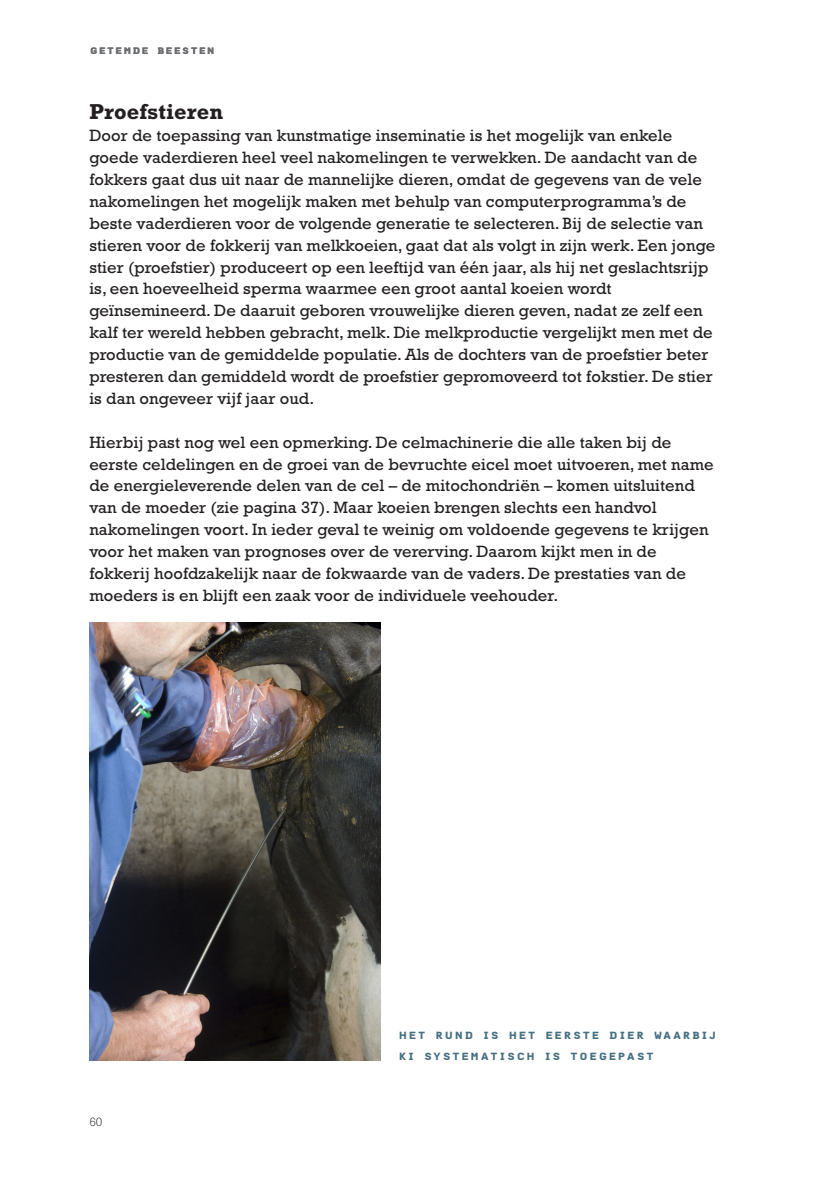
<style>
.page{position:relative;width:834px;height:1191px;background:#fff}
.page>*{position:absolute;margin:0;border:0;box-sizing:border-box;transform-origin:0 0}
.t1{font:700 21.88px "Rockwell Std";letter-spacing:.005em;color:#231f20}
.t2{font:16.62px/21.9px "Rockwell Std";letter-spacing:.005em;color:#231f20}
.t3{font:800 16.62px/21.9px "Code";letter-spacing:.01em;color:#456f82}
.t4{font:800 14.88px "Code";letter-spacing:.01em;color:#6c6d70}
.t5{font:300 12.25px "Rockwell Std";color:#231f20}
</style>
<div class="page">
<img style="left:89px;top:622px;width:291px;height:438px">
<p class="t4" style="left:89px;top:42px;width:127px">getemde beesten</p>
<h1 class="t1" style="left:89px;top:99px;width:135px">Proefstieren</h1>
<p class="t2" style="left:89px;top:124px;width:627px">Door de toepassing van kunstmatige inseminatie is het mogelijk van enkele goede vaderdieren heel veel nakomelingen te verwekken. De aandacht van de fokkers gaat dus uit naar de mannelijke dieren, omdat de gegevens van de vele nakomelingen het mogelijk maken met behulp van computerprogramma’s de beste vaderdieren voor de volgende generatie te selecteren. Bij de selectie van stieren voor de fokkerij van melkkoeien, gaat dat als volgt in zijn werk. Een jonge stier (proefstier) produceert op een leeftijd van één jaar, als hij net geslachtsrijp is, een hoeveelheid sperma waarmee een groot aantal koeien wordt geïnsemineerd. De daaruit geboren vrouwelijke dieren geven, nadat ze zelf een kalf ter wereld hebben gebracht, melk. Die melkproductie vergelijkt men met de productie van de gemiddelde populatie. Als de dochters van de proefstier beter presteren dan gemiddeld wordt de proefstier gepromoveerd tot fokstier. De stier is dan ongeveer vijf jaar oud.</p>
<p class="t2" style="left:89px;top:431px;width:626px">Hierbij past nog wel een opmerking. De celmachinerie die alle taken bij de eerste celdelingen en de groei van de bevruchte eicel moet uitvoeren, met name de energieleverende delen van de cel – de mitochondriën – komen uitsluitend van de moeder (zie pagina 37). Maar koeien brengen slechts een handvol nakomelingen voort. In ieder geval te weinig om voldoende gegevens te krijgen voor het maken van prognoses over de vererving. Daarom kijkt men in de fokkerij hoofdzakelijk naar de fokwaarde van de vaders. De prestaties van de moeders is en blijft een zaak voor de individuele veehouder.</p>
<p class="t5" style="left:89px;top:1114px;width:15px">60</p>
<p class="t3" style="left:398px;top:1022px;width:320px">het rund is het eerste dier waarbij ki systematisch is toegepast</p>
</div>
